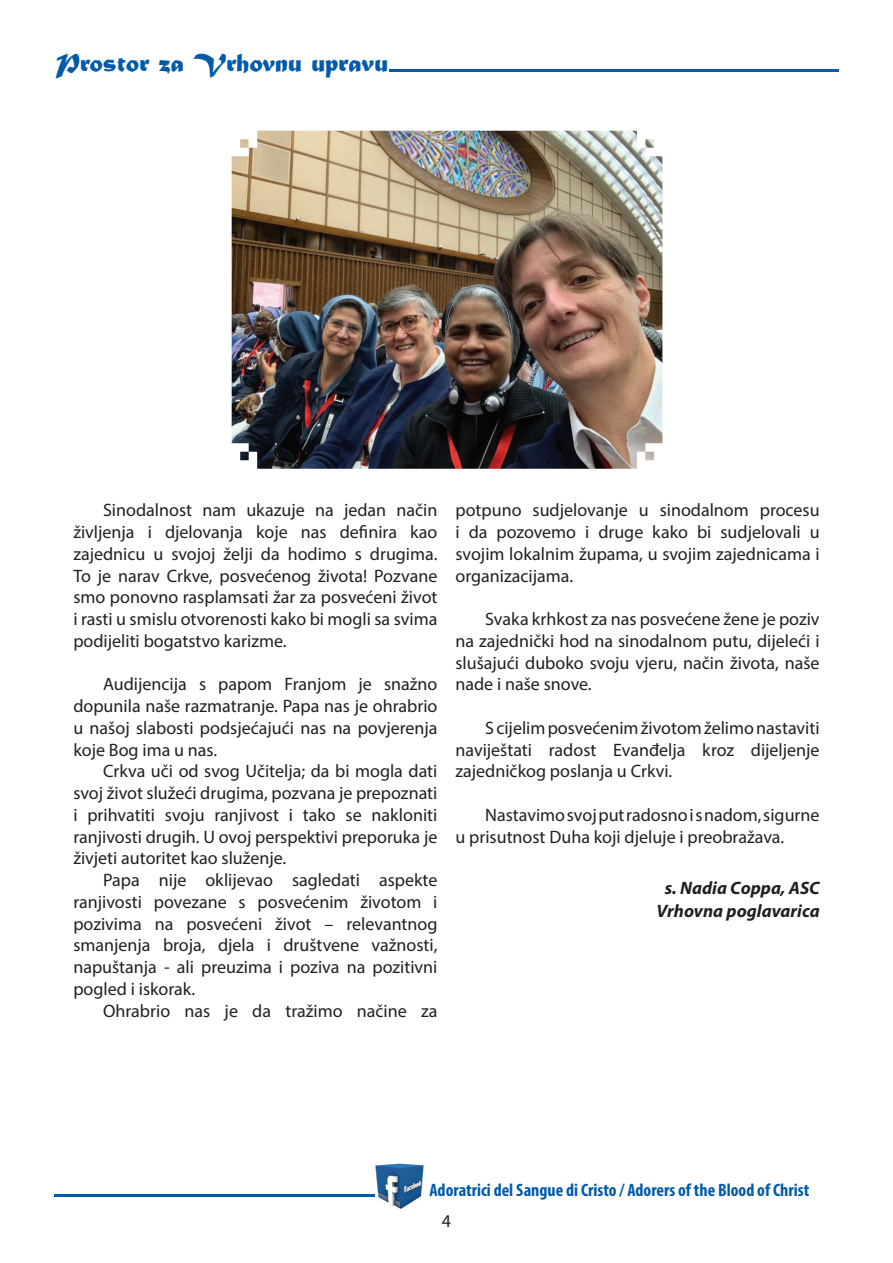
<style>
.page{position:relative;width:893px;height:1263px;background:#fff}
.page>*{position:absolute;margin:0;border:0;box-sizing:border-box;transform-origin:0 0}
.t1{font:27px "Matura MT Script Capitals";color:#015aaa}
.t2{font:18px/21.8px "Myriad Pro";color:#231f20;text-align:justify}
.t3{font:700 condensed 18px "Myriad Pro";color:#015aaa}
.t4{font:italic 700 18px/22.5px "Myriad Pro";color:#231f20;text-align:center}
</style>
<div class="page">
<svg style="left:54px;top:419px;width:609px;height:790px"></svg>
<img style="left:232px;top:131px;width:430px;height:338px">
<svg style="left:390px;top:69px;width:449px;height:3px"></svg>
<h1 class="t1" style="left:55px;top:46px;width:335px">Prostor za Vrhovnu upravu</h1>
<p class="t2" style="left:73px;top:499px;width:366px;text-indent:30px">Sinodalnost nam ukazuje na jedan način življenja i djelovanja koje nas definira kao zajednicu u svojoj želji da hodimo s drugima.<br>To je narav Crkve, posvećenog života! Pozvane smo ponovno rasplamsati žar za posvećeni život i rasti u smislu otvorenosti kako bi mogli sa svima podijeliti bogatstvo karizme.</p>
<p class="t2" style="left:73px;top:673px;width:366px;text-indent:30px">Audijencija s papom Franjom je snažno dopunila naše razmatranje. Papa nas je ohrabrio u našoj slabosti podsjećajući nas na povjerenja koje Bog ima u nas.</p>
<p class="t2" style="left:73px;top:760px;width:366px;text-indent:30px">Crkva uči od svog Učitelja; da bi mogla dati svoj život služeći drugima, pozvana je prepoznati i prihvatiti svoju ranjivost i tako se nakloniti ranjivosti drugih. U ovoj perspektivi preporuka je živjeti autoritet kao služenje.</p>
<p class="t2" style="left:73px;top:869px;width:366px;text-indent:30px">Papa nije oklijevao sagledati aspekte ranjivosti povezane s posvećenim životom i pozivima na posvećeni život – relevantnog smanjenja broja, djela i društvene važnosti, napuštanja - ali preuzima i poziva na pozitivni pogled i iskorak.</p>
<p class="t2" style="left:103px;top:999px;width:336px">Ohrabrio nas je da tražimo načine za</p>
<p class="t2" style="left:455px;top:499px;width:366px">potpuno sudjelovanje u sinodalnom procesu i da pozovemo i druge kako bi sudjelovali u svojim lokalnim župama, u svojim zajednicama i organizacijama.</p>
<p class="t2" style="left:455px;top:608px;width:366px;text-indent:30px">Svaka krhkost za nas posvećene žene je poziv na zajednički hod na sinodalnom putu, dijeleći i slušajući duboko svoju vjeru, način života, naše nade i naše snove.</p>
<p class="t2" style="left:455px;top:717px;width:366px;text-indent:30px">S cijelim posvećenim životom želimo nastaviti naviještati radost Evanđelja kroz dijeljenje zajedničkog poslanja u Crkvi.</p>
<p class="t2" style="left:455px;top:804px;width:366px;text-indent:30px">Nastavimo svoj put radosno i s nadom, sigurne u prisutnost Duha koji djeluje i preobražava.</p>
<p class="t4" style="left:657px;top:876px;width:165px">s. Nadia Coppa, ASC<br>Vrhovna poglavarica</p>
<p class="t3" style="left:429px;top:1179px;width:381px">Adoratrici del Sangue di Cristo / Adorers of the Blood of Christ</p>
<p class="t2" style="left:442px;top:1209px;width:11px">4</p>
</div>
